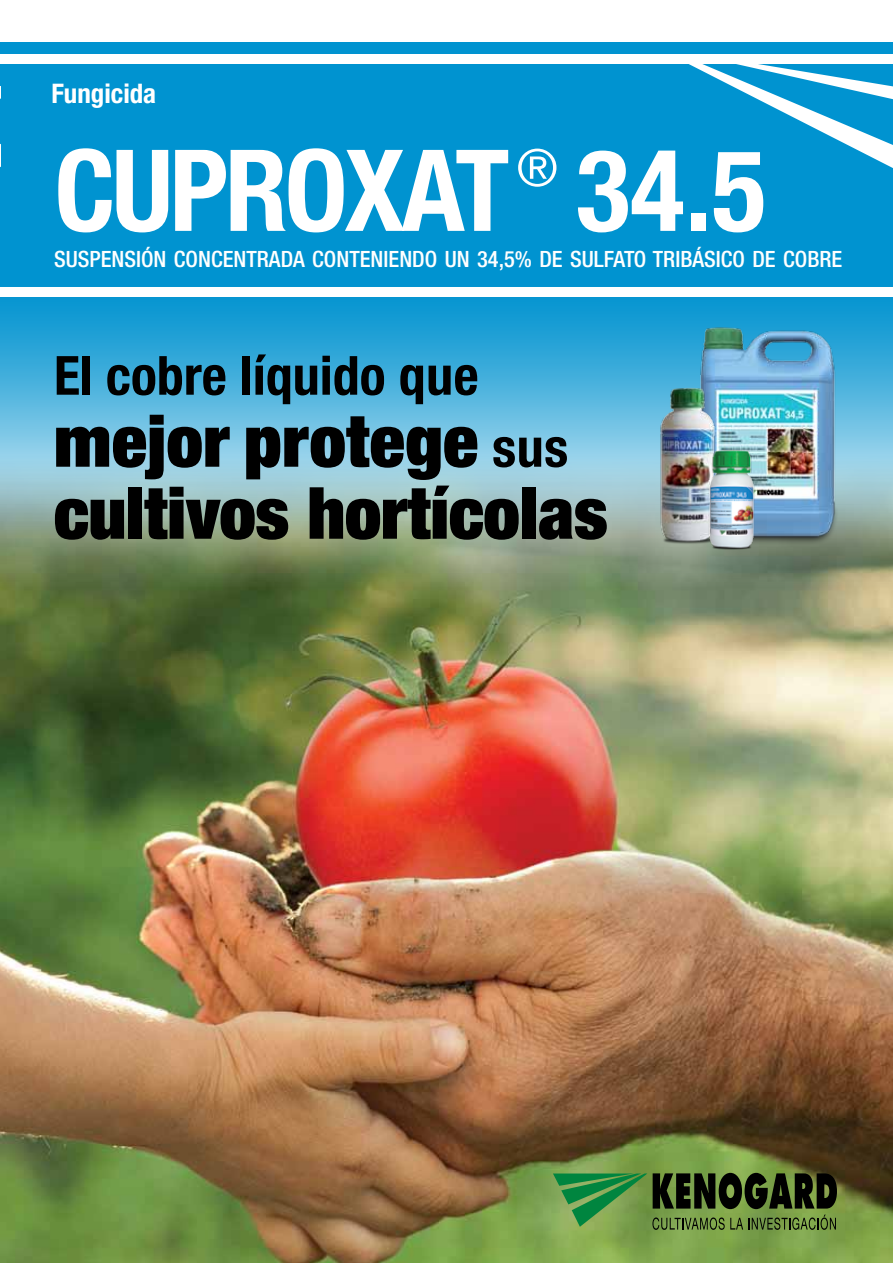
<style>
.page{position:relative;width:893px;height:1263px;background:#fff}
.page>*{position:absolute;margin:0;border:0;box-sizing:border-box;transform-origin:0 0}
.t1{font:700 condensed 113.4px "Helvetica Neue LT Std";letter-spacing:-.03em;color:#fff}
.t2{font:900 condensed 72px/72px "Helvetica Neue LT Std";color:#000}
.t3{font:700 condensed 54px "Helvetica Neue LT Std";color:#000}
.t4{font:51px "Helvetica Neue LT Std";color:#fff}
.t5{font:700 condensed 27px "Helvetica Neue LT Std";color:#fff}
.t6{font:500 condensed 22.5px "Helvetica Neue LT Std";color:#fff}
.s1{font-weight:700;font-size:54px}
</style>
<div class="page">
<img style="left:0;top:535px;width:893px;height:728px">
<svg style="left:0;top:278px;width:893px;height:257px;background:#5eb4d4"></svg>
<div style="left:0;top:42px;width:893px;height:236px;background:#0093d0"></div>
<svg style="left:689px;top:64px;width:204px;height:104px"></svg>
<svg style="left:553px;top:1173px;width:284px;height:57px;background:#466a33"></svg>
<div style="left:0;top:287px;width:893px;height:10px;background:#fff"></div>
<div style="left:0;top:54px;width:893px;height:10px;background:#fff"></div>
<img style="left:681px;top:299px;width:174px;height:271px">
<img style="left:657px;top:386px;width:62px;height:161px">
<img style="left:686px;top:424px;width:86px;height:140px">
<p class="t5" style="left:51px;top:77px;width:106px">Fungicida</p>
<h1 class="t1" style="left:54px;top:122px;width:457px">CUPROXAT</h1>
<h3 class="t4" style="left:517px;top:137px;width:42px">®</h3>
<h1 class="t1" style="left:576px;top:122px;width:192px">34.5</h1>
<p class="t6" style="left:54px;top:246px;width:790px">SUSPENSIÓN CONCENTRADA CONTENIENDO UN 34,5% DE SULFATO TRIBÁSICO DE COBRE</p>
<h3 class="t3" style="left:54px;top:343px;width:426px">El cobre líquido que</h3>
<h2 class="t2" style="left:54px;top:403px;width:555px">mejor protege <span class="s1">sus </span>cultivos hortícolas</h2>
</div>
